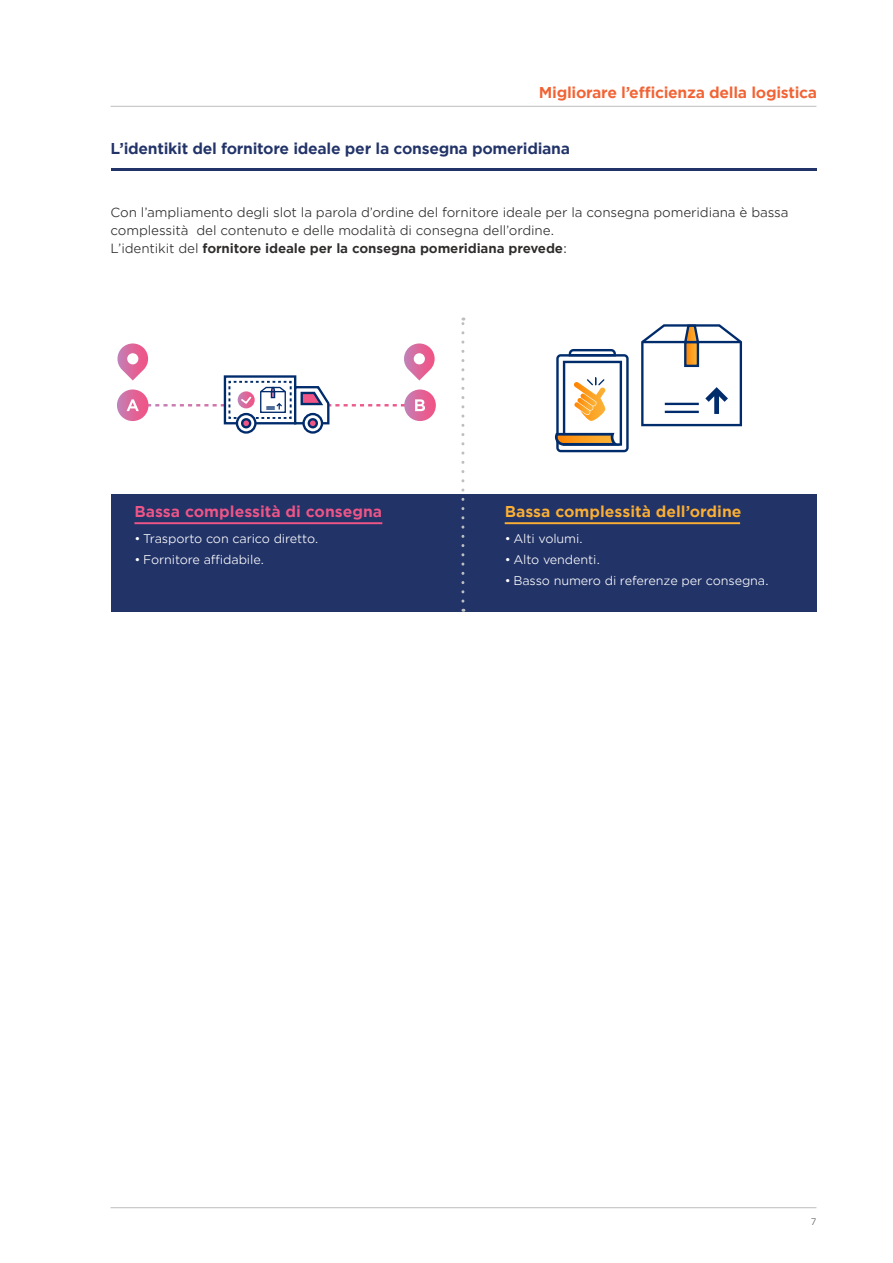
<style>
.page{position:relative;width:893px;height:1263px;background:#fff}
.page>*{position:absolute;margin:0;border:0;box-sizing:border-box;transform-origin:0 0}
.t1{font:700 15px "Gotham Office";letter-spacing:-.02em;color:#223368}
.t2{font:700 15px "Gotham Office";letter-spacing:-.02em;color:#f26334}
.t3{font:700 15px "Gotham Office";color:#fbaf34}
.t4{font:700 15px "Gotham Office";color:#ef5587}
.t5{font:12.75px/18px "Gotham Office";letter-spacing:-.01em;color:#2f2d2c}
.t6{font:12px "Gotham Office";letter-spacing:-.01em;color:#fff}
.t7{font:9px "Gotham Office";color:#58595b}
.s1{font-weight:700}
</style>
<div class="page">
<hr style="left:111px;top:106px;width:705px;height:1px;background:#bcbec0">
<hr style="left:111px;top:1207px;width:705px;height:1px;background:#bcbec0">
<hr style="left:111px;top:168px;width:705px;height:3px;background:#223368">
<svg style="left:641px;top:324px;width:101px;height:103px"></svg>
<hr style="left:665px;top:411px;width:34px;height:2px;background:#002c6c">
<hr style="left:665px;top:403px;width:34px;height:2px;background:#002c6c">
<svg style="left:555px;top:349px;width:74px;height:103px"></svg>
<svg style="left:117px;top:389px;width:32px;height:32px"></svg>
<svg style="left:404px;top:389px;width:32px;height:32px"></svg>
<svg style="left:117px;top:343px;width:32px;height:27px"></svg>
<div style="left:127px;top:353px;width:11px;height:11px;background:#fff;border-radius:50%"></div>
<svg style="left:404px;top:343px;width:31px;height:27px"></svg>
<div style="left:414px;top:353px;width:11px;height:11px;background:#fff;border-radius:50%"></div>
<div style="left:224px;top:375px;width:72px;height:49px;border:2px solid #002c6c"></div>
<svg style="left:304px;top:414px;width:18px;height:18px"></svg>
<div style="left:302px;top:413px;width:21px;height:21px;border:2px solid #002c6c;border-radius:50%"></div>
<div style="left:308px;top:418px;width:10px;height:10px;border:2px solid #002c6c;border-radius:50%"></div>
<svg style="left:127px;top:380px;width:298px;height:46px"></svg>
<svg style="left:237px;top:414px;width:18px;height:18px"></svg>
<div style="left:236px;top:413px;width:21px;height:21px;border:2px solid #002c6c;border-radius:50%"></div>
<div style="left:242px;top:419px;width:8px;height:8px;background:#ef5586;border-radius:50%"></div>
<div style="left:241px;top:418px;width:10px;height:10px;border:2px solid #002c6c;border-radius:50%"></div>
<div style="left:111px;top:495px;width:705px;height:117px;background:#223368"></div>
<hr style="left:134px;top:522px;width:248px;height:2px;background:#ef5587">
<hr style="left:505px;top:522px;width:235px;height:2px;background:#fbaf34">
<svg style="left:461px;top:318px;width:3px;height:283px"></svg>
<p class="t2" style="left:539px;top:82px;width:280px">Migliorare l’efficienza della logistica</p>
<p class="t1" style="left:111px;top:138px;width:461px">L’identikit del fornitore ideale per la consegna pomeridiana</p>
<p class="t5" style="left:111px;top:203px;width:680px">Con l’ampliamento degli slot la parola d’ordine del fornitore ideale per la consegna pomeridiana è bassa complessità del contenuto e delle modalità di consegna dell’ordine.<br>L’identikit del <span class="s1">fornitore ideale per la consegna pomeridiana prevede</span>:</p>
<p class="t4" style="left:134px;top:501px;width:249px">Bassa complessità di consegna</p>
<p class="t3" style="left:505px;top:501px;width:238px">Bassa complessità dell’ordine</p>
<p class="t6" style="left:134px;top:531px;width:186px">• Trasporto con carico diretto.</p>
<p class="t6" style="left:134px;top:552px;width:131px">• Fornitore affidabile.</p>
<p class="t6" style="left:505px;top:531px;width:80px">• Alti volumi.</p>
<p class="t6" style="left:505px;top:552px;width:97px">• Alto vendenti.</p>
<p class="t6" style="left:505px;top:573px;width:266px">• Basso numero di referenze per consegna.</p>
<p class="t7" style="left:811px;top:1215px;width:7px">7</p>
</div>
